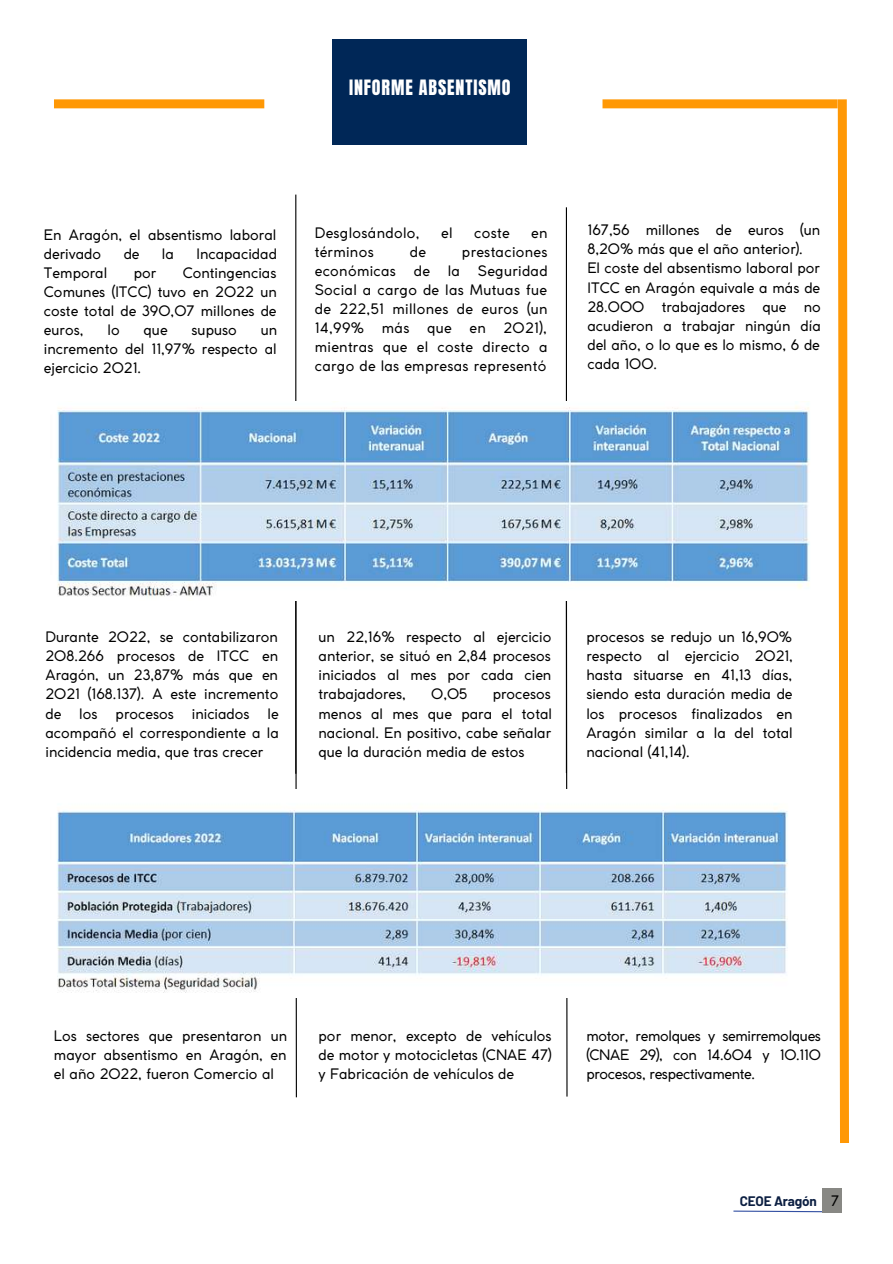
<style>
.page{position:relative;width:893px;height:1264px;background:#fff}
.page>*{position:absolute;margin:0;border:0;box-sizing:border-box;transform-origin:0 0}
.t1{font:18px "Anton";letter-spacing:.05em;color:#fff}
.t2{font:14.25px/19px "Coco Gothic";color:#000;text-align:justify}
.t3{font:14.25px "Coco Gothic";letter-spacing:.02em;color:#000}
.t4{font:700 13.5px "Barlow";letter-spacing:-.015em;color:#0c1f42}
.s1{font-family:"Coco Gothic";font-weight:400;font-size:14.25px;color:#000}
</style>
<div class="page">
<div style="left:54px;top:99px;width:210px;height:9px;background:#ff9805"></div>
<div style="left:602px;top:99px;width:235px;height:9px;background:#ff9805"></div>
<svg style="left:833px;top:99px;width:16px;height:1044px"></svg>
<div style="left:332px;top:39px;width:195px;height:105px;background:#002757"></div>
<svg style="left:733px;top:1210px;width:88px;height:2px"></svg>
<div style="left:821px;top:1188px;width:20px;height:24px;background:#888884"></div>
<svg style="left:295px;top:601px;width:2px;height:497px"></svg>
<hr style="left:295px;top:194px;width:1px;height:579px;background:#000">
<svg style="left:565px;top:601px;width:3px;height:496px"></svg>
<hr style="left:566px;top:207px;width:1px;height:566px;background:#000">
<img style="left:57px;top:401px;width:753px;height:199px">
<img style="left:57px;top:790px;width:731px;height:207px">
<p class="t1" style="left:349px;top:75px;width:163px">INFORME ABSENTISMO</p>
<p class="t2" style="left:44px;top:226px;width:234px">En Aragón, el absentismo laboral derivado</p>
<p class="t2" style="left:124px;top:245px;width:17px">de</p>
<p class="t2" style="left:162px;top:245px;width:14px">la</p>
<p class="t2" style="left:196px;top:245px;width:82px">Incapacidad</p>
<p class="t2" style="left:44px;top:264px;width:234px;text-indent:139px">Contingencias Comunes (ITCC) tuvo en 2022 un coste total de 390,07 millones de euros,</p>
<p class="t2" style="left:44px;top:264px;width:65px">Temporal</p>
<p class="t2" style="left:134px;top:264px;width:24px">por</p>
<p class="t2" style="left:107px;top:321px;width:14px">lo</p>
<p class="t2" style="left:143px;top:321px;width:26px">que</p>
<p class="t2" style="left:191px;top:321px;width:47px">supuso</p>
<p class="t2" style="left:44px;top:321px;width:235px;text-indent:217px">un incremento del 11,97% respecto al ejercicio 2021.</p>
<p class="t3" style="left:315px;top:227px;width:106px">Desglosándolo,</p>
<p class="t2" style="left:441px;top:224px;width:13px">el</p>
<p class="t2" style="left:474px;top:224px;width:37px">coste</p>
<p class="t2" style="left:531px;top:224px;width:18px">en</p>
<p class="t3" style="left:315px;top:246px;width:60px">términos</p>
<p class="t2" style="left:410px;top:243px;width:18px">de</p>
<p class="t2" style="left:315px;top:243px;width:234px;text-indent:147px">prestaciones económicas de la Seguridad Social a cargo de las Mutuas fue de 222,51 millones de euros (un 14,99% más que en 2021), mientras que el coste directo a cargo de las empresas representó</p>
<p class="t2" style="left:587px;top:222px;width:235px;text-align:left">167,56 millones de euros (un<br>8,20% más que el año anterior).<br>El coste del absentismo laboral por<br>ITCC en Aragón equivale a más de<br>28.000 trabajadores que no acudieron a trabajar ningún día del año, o lo que es lo mismo, 6 de cada 100.</p>
<p class="t2" style="left:45px;top:628px;width:234px">Durante 2022, se contabilizaron 208.266 procesos de ITCC en Aragón, un 23,87% más que en 2021 (168.137). A este incremento de</p>
<p class="t2" style="left:45px;top:705px;width:235px;text-indent:222px">le acompañó el correspondiente a la incidencia media, que tras crecer</p>
<p class="t2" style="left:79px;top:705px;width:20px">los</p>
<p class="t2" style="left:116px;top:705px;width:60px">procesos</p>
<p class="t2" style="left:192px;top:705px;width:59px">iniciados</p>
<p class="t2" style="left:318px;top:628px;width:234px">un 22,16% respecto al ejercicio anterior, se situó en 2,84 procesos iniciados al mes por cada cien trabajadores,</p>
<p class="t2" style="left:431px;top:686px;width:38px">0,05</p>
<p class="t2" style="left:318px;top:686px;width:235px;text-indent:174px">procesos menos al mes que para el total nacional. En positivo, cabe señalar que la duración media de estos</p>
<p class="t2" style="left:586px;top:628px;width:208px">procesos se redujo un 16,90% respecto al ejercicio 2021, hasta situarse en 41,13 días, siendo esta duración media de los procesos finalizados en Aragón similar a la del total nacional (41,14).</p>
<p class="t2" style="left:54px;top:1027px;width:235px">Los sectores que presentaron un mayor absentismo en Aragón, en el año 2022, fueron Comercio al</p>
<p class="t2" style="left:318px;top:1027px;width:235px">por menor, excepto de vehículos de motor y motocicletas (CNAE 47) y Fabricación de vehículos de</p>
<p class="t2" style="left:586px;top:1027px;width:236px">motor, remolques y semirremolques (CNAE 29), con 14.604 y 10.110 procesos, respectivamente.</p>
<p class="t4" style="left:739px;top:1192px;width:101px">CEOE Aragón <span class="s1">7</span></p>
</div>
